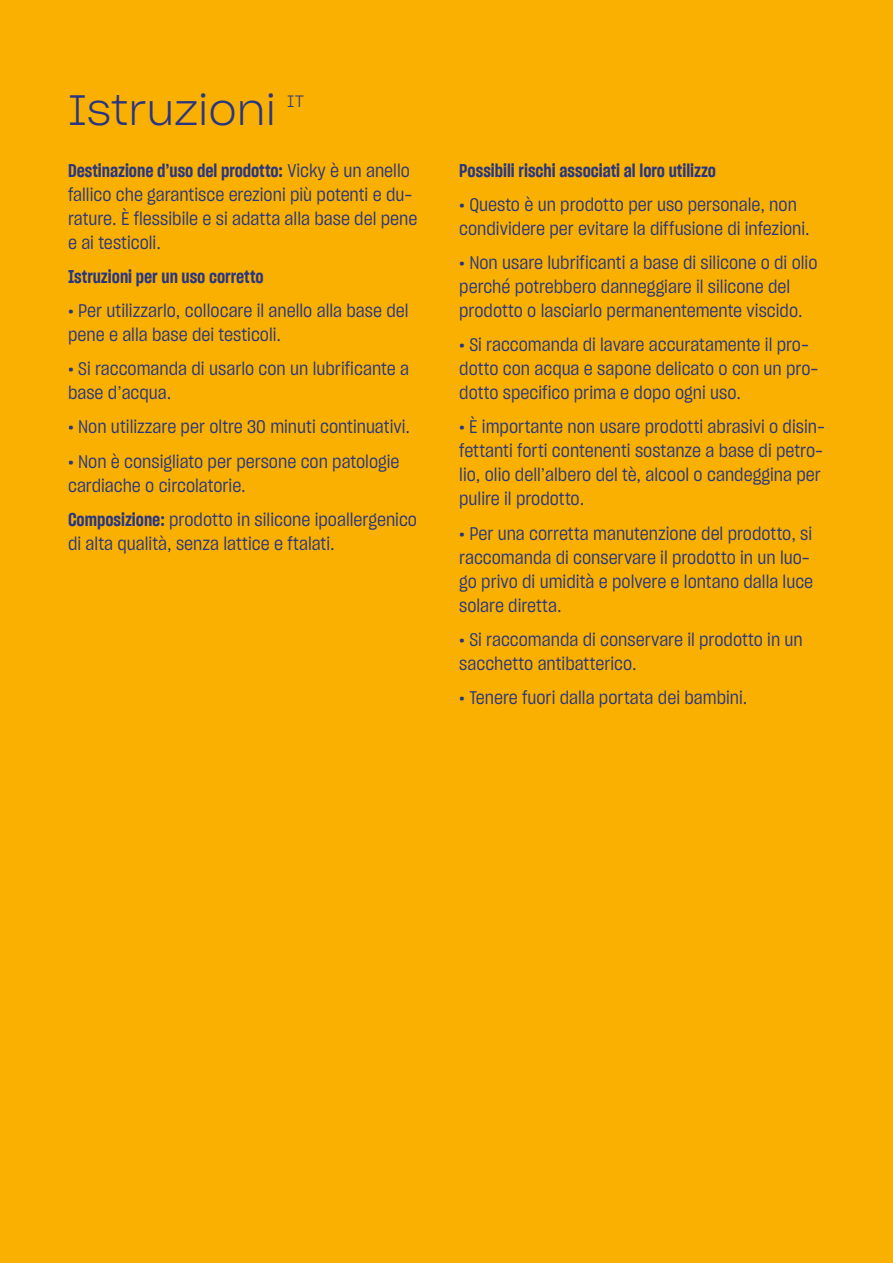
<style>
.page{position:relative;width:893px;height:1263px;background:#f9b000}
.page>*{position:absolute;margin:0;border:0;box-sizing:border-box;transform-origin:0 0}
.t1{font:42px "Sharp Grotesk Light 20";color:#283583}
.t2{font:18px/24px "Sharp Grotesk Book 16";color:#283583}
.t3{font:18px "Sharp Grotesk Sm Bold 15";color:#283583}
.t4{font:16.2px "Sharp Grotesk Light 20";color:#283583}
.s1{font-family:"Sharp Grotesk Book 16"}
.s2{font-family:"Sharp Grotesk Sm Bold 20"}
.s3{font-family:"Sharp Grotesk Sm Bold 15"}
</style>
<div class="page">
<h1 class="t1" style="left:68px;top:78px;width:209px">Istruzioni</h1>
<p class="t4" style="left:287px;top:89px;width:19px">IT</p>
<p class="t3" style="left:68px;top:158px;width:343px">Destinazione d’uso del prodotto: <span class="s1">Vicky è un anello</span></p>
<p class="t2" style="left:68px;top:182px;width:351px">fallico che garantisce erezioni più potenti e du&shy;rature. È flessibile e si adatta alla base del pene e ai testicoli.</p>
<p class="t3" style="left:68px;top:264px;width:197px">Istruzioni per un uso corretto</p>
<p class="t2" style="left:68px;top:298px;width:342px"><span class="s2">·</span> Per utilizzarlo, collocare il anello alla base del pene e alla base dei testicoli.</p>
<p class="t2" style="left:68px;top:357px;width:342px"><span class="s2">·</span> Si raccomanda di usarlo con un lubrificante a base d’acqua.</p>
<p class="t2" style="left:68px;top:410px;width:344px;line-height:34.2px"><span class="s2">·</span> Non utilizzare per oltre 30 minuti continuativi. <span class="s2">·</span> Non è consigliato per persone con patologie</p>
<p class="t2" style="left:68px;top:468px;width:350px;line-height:34.2px">cardiache o circolatorie.<br><span class="s3">Composizione:</span> prodotto in silicone ipoallergenico</p>
<p class="t2" style="left:68px;top:531px;width:268px">di alta qualità, senza lattice e ftalati.</p>
<p class="t3" style="left:459px;top:158px;width:258px">Possibili rischi associati al loro utilizzo</p>
<p class="t2" style="left:459px;top:192px;width:352px"><span class="s2">·</span> Questo è un prodotto per uso personale, non condividere per evitare la diffusione di infezioni.</p>
<p class="t2" style="left:459px;top:250px;width:360px"><span class="s2">·</span> Non usare lubrificanti a base di silicone o di olio perché potrebbero danneggiare il silicone del prodotto o lasciarlo permanentemente viscido.</p>
<p class="t2" style="left:459px;top:332px;width:361px"><span class="s2">·</span> Si raccomanda di lavare accuratamente il pro&shy;dotto con acqua e sapone delicato o con un pro&shy;dotto specifico prima e dopo ogni uso.</p>
<p class="t2" style="left:459px;top:415px;width:367px"><span class="s2">·</span> È importante non usare prodotti abrasivi o disin&shy;fettanti forti contenenti sostanze a base di petro&shy;lio, olio dell’albero del tè, alcool o candeggina per pulire il prodotto.</p>
<p class="t2" style="left:459px;top:521px;width:355px"><span class="s2">·</span> Per una corretta manutenzione del prodotto, si raccomanda di conservare il prodotto in un luo&shy;go privo di umidità e polvere e lontano dalla luce solare diretta.</p>
<p class="t2" style="left:459px;top:627px;width:345px"><span class="s2">·</span> Si raccomanda di conservare il prodotto in un sacchetto antibatterico.</p>
<p class="t2" style="left:459px;top:685px;width:290px"><span class="s2">·</span> Tenere fuori dalla portata dei bambini.</p>
</div>
